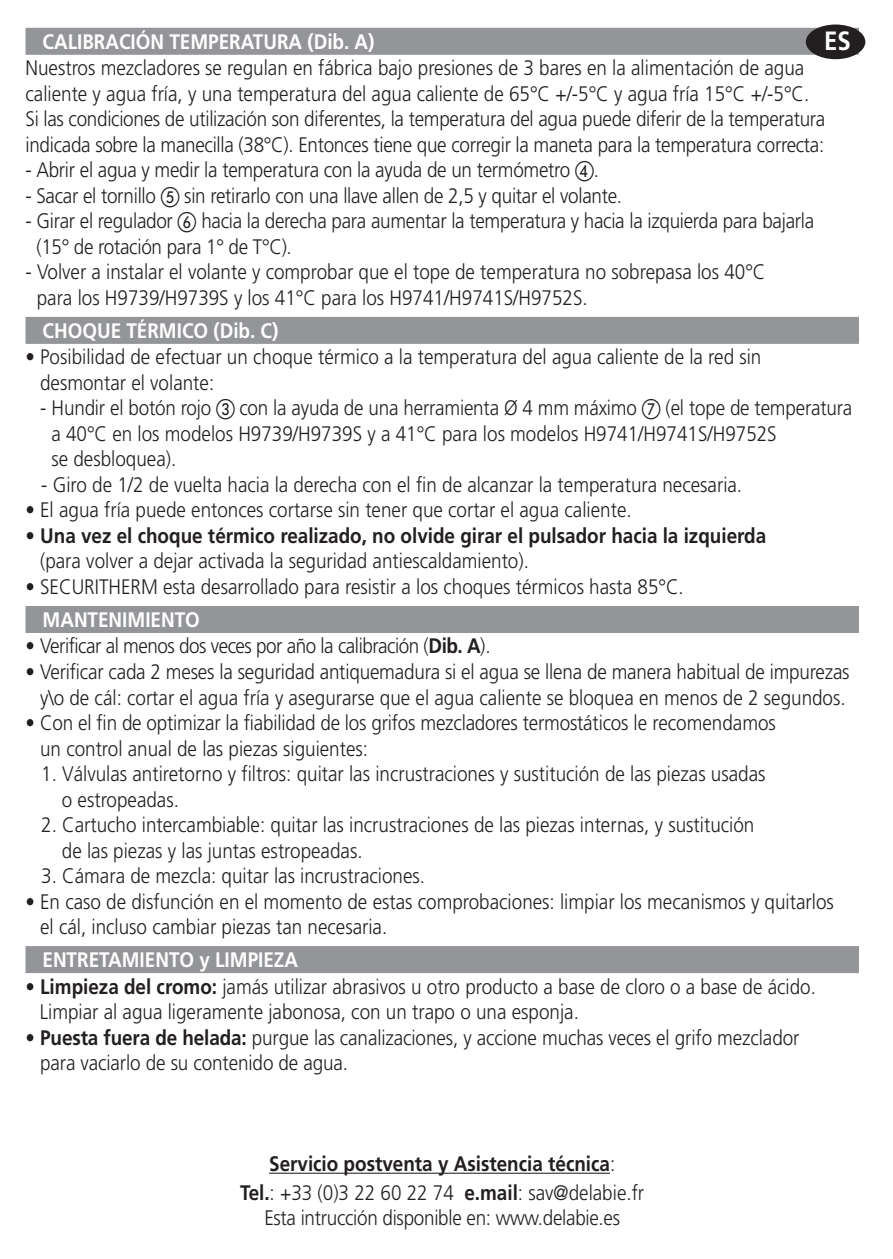
<style>
.page{position:relative;width:893px;height:1259px;background:#fff}
.page>*{position:absolute;margin:0;border:0;box-sizing:border-box;transform-origin:0 0}
.t1{font:700 26.4px "Frutiger";color:#fff;scale:.91 1}
.t2{font:300 21px/25.5px "Frutiger";color:#231f20;scale:.9 1}
.t3{font:700 21px/25.5px "Frutiger";color:#231f20;scale:.9 1}
.t4{font:700 21px "Frutiger";color:#fff;scale:.9 1}
.t5{font:300 21px "Frutiger";letter-spacing:-.025em;color:#231f20;scale:.9 1}
.s1{font-family:"European Pi One";font-weight:400}
.s2{font-weight:300}
.s3{font-weight:700}
</style>
<div class="page">
<div style="left:26px;top:28px;width:833px;height:27px;background:#939598"></div>
<div style="left:26px;top:317px;width:833px;height:27px;background:#939598"></div>
<div style="left:26px;top:606px;width:833px;height:27px;background:#939598"></div>
<div style="left:26px;top:946px;width:833px;height:27px;background:#939598"></div>
<hr style="left:269px;top:1172px;width:341px;height:1px;background:#231f20">
<div style="left:806px;top:25px;width:59px;height:34px;background:#231f20;border-radius:50%"></div>
<p class="t4" style="left:43px;top:33px;width:370px">CALIBRACIÓN TEMPERATURA (Dib. A)</p>
<p class="t2" style="left:26px;top:57px;width:890px">Nuestros mezcladores se regulan en fábrica bajo presiones de 3 bares en la alimentación de agua caliente y agua fría, y una temperatura del agua caliente de 65°C +/-5°C y agua fría 15°C +/-5°C.<br>Si las condiciones de utilización son diferentes, la temperatura del agua puede diferir de la temperatura indicada sobre la manecilla (38°C). Entonces tiene que corregir la maneta para la temperatura correcta:</p>
<p class="t2" style="left:26px;top:159px;width:639px">- Abrir el agua y medir la temperatura con la ayuda de un termómetro <span class="s1">d</span>.</p>
<p class="t2" style="left:26px;top:184px;width:664px">- Sacar el tornillo <span class="s1">e</span> sin retirarlo con una llave allen de 2,5 y quitar el volante.</p>
<p class="t2" style="left:36px;top:210px;width:866px;text-indent:-11px">- Girar el regulador <span class="s1">f</span> hacia la derecha para aumentar la temperatura y hacia la izquierda para bajarla (15° de rotación para 1° de T°C).</p>
<p class="t2" style="left:37px;top:261px;width:811px;text-indent:-11px">- Volver a instalar el volante y comprobar que el tope de temperatura no sobrepasa los 40°C para los H9739/H9739S y los 41°C para los H9741/H9741S/H9752S.</p>
<p class="t4" style="left:43px;top:322px;width:264px">CHOQUE TÉRMICO (Dib. C)</p>
<p class="t2" style="left:40px;top:346px;width:803px;text-indent:-15px">• Posibilidad de efectuar un choque térmico a la temperatura del agua caliente de la red sin desmontar el volante:</p>
<p class="t2" style="left:51px;top:397px;width:891px;text-indent:-11px">- Hundir el botón rojo <span class="s1">c</span> con la ayuda de una herramienta Ø 4 mm máximo <span class="s1">g</span> (el tope de temperatura a 40°C en los modelos H9739/H9739S y a 41°C para los modelos H9741/H9741S/H9752S<br>se desbloquea).</p>
<p class="t2" style="left:41px;top:473px;width:780px">- Giro de 1/2 de vuelta hacia la derecha con el fin de alcanzar la temperatura necesaria.</p>
<p class="t2" style="left:26px;top:499px;width:675px">• El agua fría puede entonces cortarse sin tener que cortar el agua caliente.</p>
<p class="t3" style="left:40px;top:524px;width:808px;text-indent:-15px"><span class="s2">•</span> Una vez el choque térmico realizado, no olvide girar el pulsador hacia la izquierda <span class="s2">(para volver a dejar activada la seguridad antiescaldamiento).</span></p>
<p class="t2" style="left:26px;top:575px;width:733px">• SECURITHERM esta desarrollado para resistir a los choques térmicos hasta 85°C.</p>
<p class="t4" style="left:43px;top:611px;width:176px">MANTENIMIENTO</p>
<p class="t5" style="left:26px;top:638px;width:518px">• Verificar al menos dos veces por año la calibración (<span class="s3">Dib. A</span>).</p>
<p class="t2" style="left:26px;top:660px;width:917px;text-align:center">• Verificar cada 2 meses la seguridad antiquemadura si el agua se llena de manera habitual de impurezas y\o de cál: cortar el agua fría y asegurarse que el agua caliente se bloquea en menos de 2 segundos.</p>
<p class="t2" style="left:40px;top:711px;width:819px;text-indent:-15px">• Con el fin de optimizar la fiabilidad de los grifos mezcladores termostáticos le recomendamos un control anual de las piezas siguientes:</p>
<p class="t2" style="left:62px;top:762px;width:783px;text-indent:-21px">1. Válvulas antiretorno y filtros: quitar las incrustraciones y sustitución de las piezas usadas o estropeadas.</p>
<p class="t2" style="left:62px;top:813px;width:771px;text-indent:-21px">2. Cartucho intercambiable: quitar las incrustraciones de las piezas internas, y sustitución de las piezas y las juntas estropeadas.</p>
<p class="t2" style="left:41px;top:864px;width:428px">3. Cámara de mezcla: quitar las incrustraciones.</p>
<p class="t2" style="left:40px;top:890px;width:883px;text-indent:-15px">• En caso de disfunción en el momento de estas comprobaciones: limpiar los mecanismos y quitarlos el cál, incluso cambiar piezas tan necesaria.</p>
<p class="t4" style="left:43px;top:951px;width:285px">ENTRETAMIENTO y LIMPIEZA</p>
<p class="t2" style="left:40px;top:975px;width:864px;text-indent:-14px">• <span class="s3">Limpieza del cromo:</span> jamás utilizar abrasivos u otro producto a base de cloro o a base de ácido.<br>Limpiar al agua ligeramente jabonosa, con un trapo o una esponja.</p>
<p class="t2" style="left:40px;top:1026px;width:845px;text-indent:-15px">• <span class="s3">Puesta fuera de helada:</span> purgue las canalizaciones, y accione muchas veces el grifo mezclador para vaciarlo de su contenido de agua.</p>
<p class="t1" style="left:824px;top:30px;width:31px">ES</p>
<p class="t3" style="left:240px;top:1150px;width:450px;line-height:29.4px;text-align:center">Servicio postventa y Asistencia técnica<span class="s2">:<br></span>Tel.<span class="s2">: +33 (0)3 22 60 22 74</span> e.mail<span class="s2">: sav@delabie.fr</span></p>
<p class="t2" style="left:264px;top:1207px;width:397px">Esta intrucción disponible en: www.delabie.es</p>
</div>
